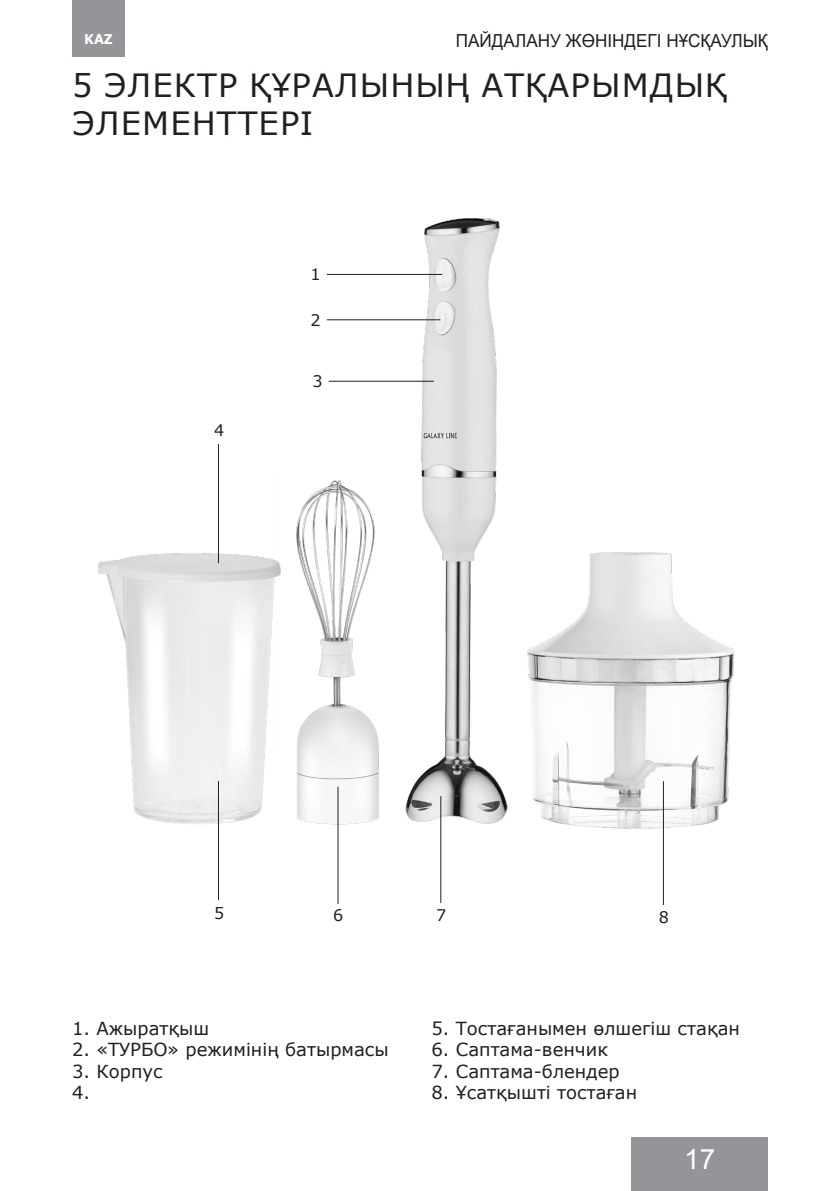
<style>
.page{position:relative;width:840px;height:1191px;background:#fff}
.page>*{position:absolute;margin:0;border:0;box-sizing:border-box;transform-origin:0 0}
.Заголовок{font:32px/38.4px "Verdana";letter-spacing:.035em;color:#231f20}
.t1{font:28px "Arial";color:#fff}
.Текст{font:18px "Verdana";color:#231f20}
.t2{font:18px "Arial";color:#231f20;scale:.95 1}
.t3{font:16px "Verdana";color:#231f20}
.t4{font:700 13.6px "Verdana";color:#fff;scale:.95 1}
</style>
<div class="page">
<div style="left:72px;top:0;width:53px;height:57px;background:#939598"></div>
<div style="left:631px;top:1137px;width:136px;height:54px;background:#939598"></div>
<img style="left:97px;top:218px;width:638px;height:687px">
<hr style="left:327px;top:274px;width:115px;height:1px;background:#231f20">
<hr style="left:327px;top:319px;width:113px;height:1px;background:#231f20">
<hr style="left:328px;top:381px;width:105px;height:1px;background:#231f20">
<hr style="left:218px;top:781px;width:1px;height:119px;background:#231f20">
<hr style="left:337px;top:786px;width:1px;height:118px;background:#231f20">
<hr style="left:440px;top:796px;width:1px;height:107px;background:#231f20">
<hr style="left:662px;top:781px;width:1px;height:124px;background:#231f20">
<hr style="left:218px;top:444px;width:1px;height:119px;background:#231f20">
<p class="t2" style="left:455px;top:29px;width:330px">ПАЙДАЛАНУ ЖӨНІНДЕГІ НҰСҚАУЛЫҚ</p>
<p class="Заголовок" style="left:72px;top:65px;width:656px">5 ЭЛЕКТР ҚҰРАЛЫНЫҢ АТҚАРЫМДЫҚ<br>ЭЛЕМЕНТТЕРI</p>
<p class="t4" style="left:84px;top:30px;width:32px">KAZ</p>
<p class="t3" style="left:310px;top:263px;width:12px">1</p>
<p class="t3" style="left:310px;top:309px;width:12px">2</p>
<p class="t3" style="left:214px;top:419px;width:12px">4</p>
<p class="t3" style="left:312px;top:370px;width:12px">3</p>
<p class="t3" style="left:214px;top:901px;width:12px">5</p>
<p class="t3" style="left:333px;top:904px;width:12px">6</p>
<p class="t3" style="left:436px;top:904px;width:12px">7</p>
<p class="t3" style="left:658px;top:906px;width:12px">8</p>
<p class="Текст" style="left:72px;top:1015px;width:138px">1. Ажыратқыш</p>
<p class="Текст" style="left:72px;top:1037px;width:318px">2. «ТУРБО» режимінің батырмасы</p>
<p class="Текст" style="left:72px;top:1059px;width:92px">3. Корпус</p>
<p class="Текст" style="left:72px;top:1080px;width:19px">4.</p>
<p class="Текст" style="left:431px;top:1015px;width:310px">5. Тостағанымен өлшегіш стақан</p>
<p class="Текст" style="left:431px;top:1037px;width:178px">6. Саптама-венчик</p>
<p class="Текст" style="left:431px;top:1059px;width:190px">7. Саптама-блендер</p>
<p class="Текст" style="left:431px;top:1080px;width:207px">8. Ұсатқыштi тостаған</p>
<h2 class="t1" style="left:683px;top:1140px;width:33px">17</h2>
</div>
